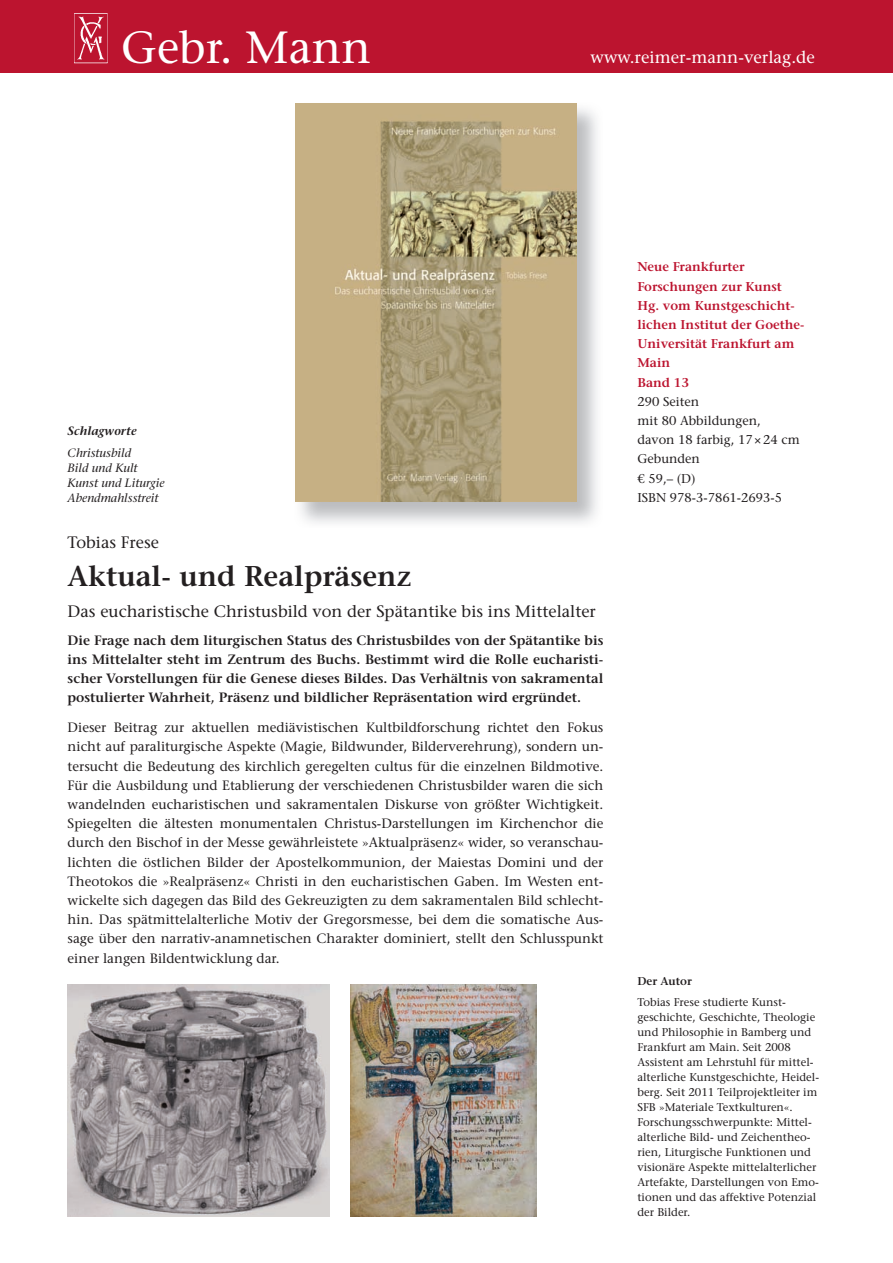
<style>
.page{position:relative;width:893px;height:1263px;background:#fff}
.page>*{position:absolute;margin:0;border:0;box-sizing:border-box;transform-origin:0 0}
.t1{font:500 45px "Stone Serif Std";color:#fff}
.t2{font:600 28.5px "Stone Serif Std";color:#231f20}
.t3{font:500 16.95px "Stone Serif Std";color:#fff}
.t4{font:500 16.5px "Stone Serif Std";color:#231f20}
.t5{font:500 13.5px/19.2px "Stone Serif Std";color:#231f20;text-align:justify}
.t6{font:600 13.5px/19.2px "Stone Serif Std";color:#231f20;text-align:justify}
.t7{font:600 12.75px/19.2px "Stone Serif Std";color:#bc142f}
.t8{font:500 12.75px/19.2px "Stone Serif Std";color:#231f20}
.t9{font:italic 500 12px/15px "Stone Serif Std";color:#231f20}
.t10{font:italic 600 12px "Stone Serif Std";color:#231f20}
.t11{font:500 11.25px/15px "Stone Serif Std";color:#231f20}
.t12{font:600 11.25px "Stone Serif Std";color:#231f20}
</style>
<div class="page">
<div style="left:0;top:0;width:893px;height:72px;background:#bc142f"></div>
<img style="left:74px;top:13px;width:34px;height:50px">
<img style="left:296px;top:103px;width:281px;height:399px">
<img style="left:68px;top:984px;width:261px;height:232px">
<img style="left:351px;top:984px;width:186px;height:232px">
<h1 class="t1" style="left:121px;top:20px;width:251px">Gebr. Mann</h1>
<p class="t10" style="left:68px;top:424px;width:71px">Schlagworte</p>
<p class="t9" style="left:68px;top:445px;width:98px">Christusbild<br>Bild und Kult<br>Kunst und Liturgie<br>Abendmahlsstreit</p>
<p class="t3" style="left:591px;top:47px;width:226px">www.reimer-mann-verlag.de</p>
<p class="t7" style="left:637px;top:257px;width:168px">Neue Frankfurter<br>Forschungen zur Kunst<br>Hg. vom Kunstgeschicht&shy;lichen Institut der Goethe-<br>Universität Frankfurt am<br>Main<br>Band 13</p>
<p class="t8" style="left:637px;top:392px;width:164px">290 Seiten<br>mit 80 Abbildungen, davon 18 farbig, 17 × 24 cm<br>Gebunden<br>€ 59,– (D)<br>ISBN 978-3-7861-2693-5</p>
<p class="t4" style="left:68px;top:532px;width:93px">Tobias Frese</p>
<h2 class="t2" style="left:68px;top:559px;width:345px">Aktual- und Realpräsenz</h2>
<p class="t4" style="left:68px;top:601px;width:530px">Das eucharistische Christusbild von der Spätantike bis ins Mittelalter</p>
<p class="t6" style="left:68px;top:630px;width:537px">Die Frage nach dem liturgischen Status des Christusbildes von der Spätantike bis ins Mittelalter steht im Zentrum des Buchs. Bestimmt wird die Rolle eucharisti&shy;scher Vorstellungen für die Genese dieses Bildes. Das Verhältnis von sakramental postulierter Wahrheit, Präsenz und bildlicher Repräsentation wird ergründet.</p>
<p class="t5" style="left:68px;top:718px;width:537px">Dieser Beitrag zur aktuellen mediävistischen Kultbildforschung richtet den Fokus nicht auf paraliturgische Aspekte (Magie, Bildwunder, Bilderverehrung), sondern un&shy;tersucht die Bedeutung des kirchlich geregelten cultus für die einzelnen Bildmotive.<br>Für die Ausbildung und Etablierung der verschiedenen Christusbilder waren die sich wandelnden eucharistischen und sakramentalen Diskurse von größter Wichtigkeit.<br>Spiegelten die ältesten monumentalen Christus-Darstellungen im Kirchenchor die durch den Bischof in der Messe gewährleistete »Aktualpräsenz« wider, so veranschau&shy;lichten die östlichen Bilder der Apostelkommunion, der Maiestas Domini und der Theotokos die »Realpräsenz« Christi in den eucharistischen Gaben. Im Westen ent&shy;wickelte sich dagegen das Bild des Gekreuzigten zu dem sakramentalen Bild schlecht&shy;hin. Das spätmittelalterliche Motiv der Gregorsmesse, bei dem die somatische Aus&shy;sage über den narrativ-anamnetischen Charakter dominiert, stellt den Schlusspunkt einer langen Bildentwicklung dar.</p>
<p class="t12" style="left:637px;top:974px;width:56px">Der Autor</p>
<p class="t11" style="left:637px;top:995px;width:183px">Tobias Frese studierte Kunst&shy;geschichte, Geschichte, Theologie und Philosophie in Bamberg und Frankfurt am Main. Seit 2008<br>Assistent am Lehrstuhl für mittel&shy;alterliche Kunstgeschichte, Heidel&shy;berg. Seit 2011 Teilprojektleiter im SFB »Materiale Textkulturen«.<br>Forschungsschwerpunkte: Mittel&shy;alterliche Bild- und Zeichentheo&shy;rien, Liturgische Funktionen und visionäre Aspekte mittelalterlicher Artefakte, Dar stellungen von Emo&shy;tionen und das affektive Potenzial der Bilder.</p>
</div>
